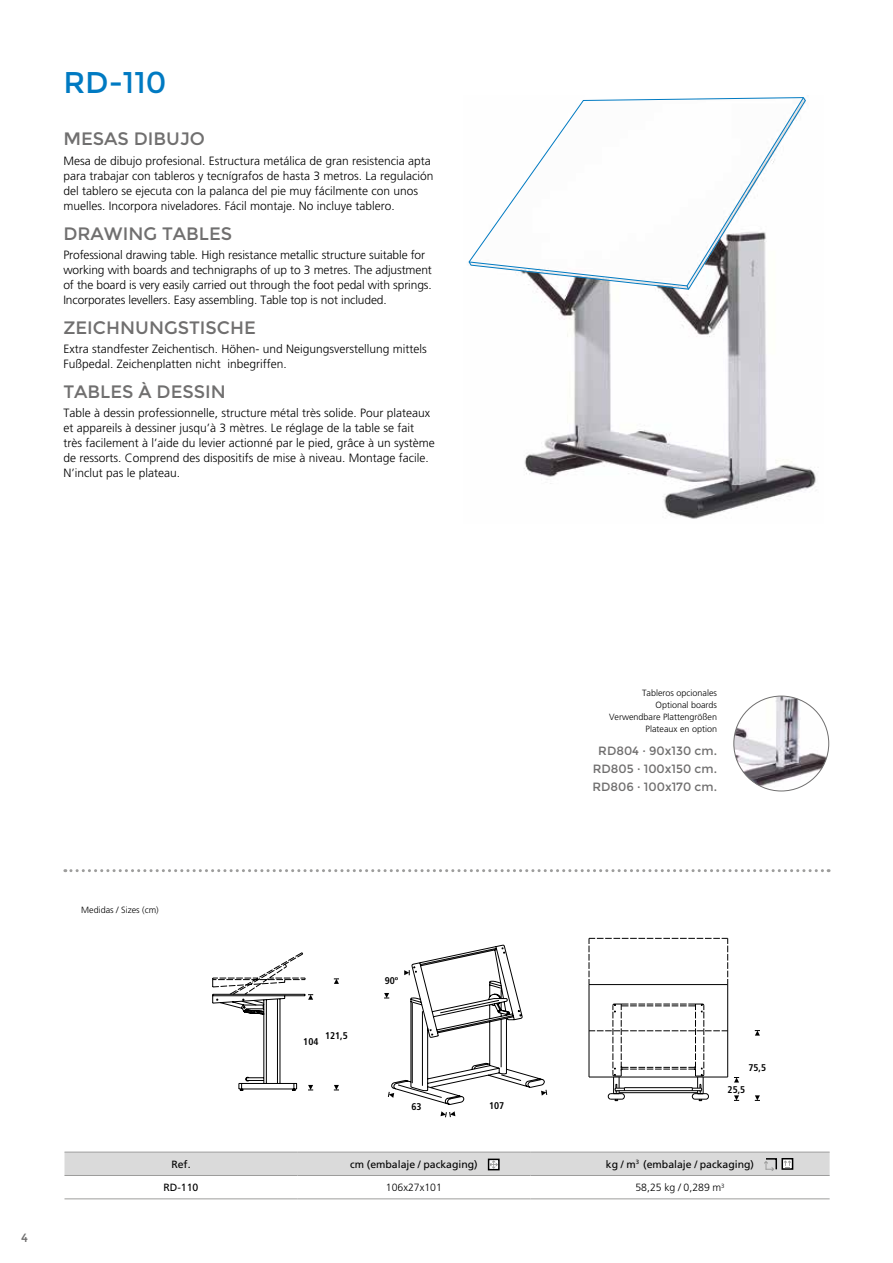
<style>
.page{position:relative;width:893px;height:1263px;background:#fff}
.page>*{position:absolute;margin:0;border:0;box-sizing:border-box;transform-origin:0 0}
.t1{font:30px "Montserrat";color:#007ac2}
.t2{font:18px "Montserrat";color:#706f6f}
.t3{font:300 12px/15px "Frutiger";color:#000}
.t4{font:12px/18px "Montserrat";color:#706f6f;text-align:center}
.t5{font:10.5px "Frutiger";color:#000}
.t6{font:300 10.5px "Frutiger";color:#000}
.t7{font:700 condensed 9.75px "Frutiger";color:#000}
.t8{font:300 9px/12px "Frutiger";color:#000;text-align:right}
</style>
<div class="page">
<img style="left:524px;top:290px;width:292px;height:229px">
<svg style="left:537px;top:97px;width:269px;height:193px"></svg>
<svg style="left:468px;top:97px;width:336px;height:190px"></svg>
<svg style="left:686px;top:285px;width:3px;height:5px"></svg>
<svg style="left:334px;top:1085px;width:5px;height:6px"></svg>
<svg style="left:334px;top:978px;width:5px;height:6px"></svg>
<svg style="left:212px;top:952px;width:101px;height:139px"></svg>
<svg style="left:440px;top:1111px;width:15px;height:7px"></svg>
<svg style="left:384px;top:945px;width:163px;height:160px"></svg>
<svg style="left:734px;top:1095px;width:5px;height:6px"></svg>
<svg style="left:734px;top:1077px;width:5px;height:5px"></svg>
<svg style="left:755px;top:1095px;width:5px;height:6px"></svg>
<svg style="left:755px;top:1030px;width:5px;height:5px"></svg>
<hr style="left:727px;top:984px;width:1px;height:93px;background:#000">
<hr style="left:589px;top:984px;width:1px;height:93px;background:#000">
<hr style="left:589px;top:984px;width:139px;height:1px;background:#000">
<svg style="left:589px;top:938px;width:139px;height:46px"></svg>
<svg style="left:589px;top:1003px;width:139px;height:98px"></svg>
<svg style="left:65px;top:869px;width:764px;height:3px"></svg>
<img style="left:734px;top:696px;width:95px;height:95px;border-radius:47px">
<svg style="left:64px;top:1152px;width:766px;height:47px"></svg>
<h1 class="t1" style="left:63px;top:65px;width:105px">RD-110</h1>
<h2 class="t2" style="left:63px;top:128px;width:143px">MESAS DIBUJO</h2>
<p class="t3" style="left:63px;top:153px;width:372px">Mesa de dibujo profesional. Estructura metálica de gran resistencia apta para trabajar con tableros y tecnígrafos de hasta 3 metros. La regulación del tablero se ejecuta con la palanca del pie muy fácilmente con unos muelles. Incorpora niveladores. Fácil montaje. No incluye tablero.</p>
<h2 class="t2" style="left:63px;top:223px;width:170px">DRAWING TABLES</h2>
<p class="t3" style="left:63px;top:247px;width:370px">Professional drawing table. High resistance metallic structure suitable for working with boards and technigraphs of up to 3 metres. The adjustment of the board is very easily carried out through the foot pedal with springs.<br>Incorporates levellers. Easy assembling. Table top is not included.</p>
<h2 class="t2" style="left:63px;top:317px;width:194px">ZEICHNUNGSTISCHE</h2>
<p class="t3" style="left:63px;top:342px;width:365px">Extra standfester Zeichentisch. Höhen- und Neigungsverstellung mittels<br>Fußpedal. Zeichenplatten nicht inbegriffen.</p>
<h2 class="t2" style="left:63px;top:381px;width:164px">TABLES À DESSIN</h2>
<p class="t3" style="left:63px;top:406px;width:373px">Table à dessin professionnelle, structure métal très solide. Pour plateaux et appareils à dessiner jusqu’à 3 mètres. Le réglage de la table se fait très facilement à l’aide du levier actionné par le pied, grâce à un système de ressorts. Comprend des dispositifs de mise à niveau. Montage facile.<br>N’inclut pas le plateau.</p>
<p class="t4" style="left:21px;top:1229px;width:8px">4</p>
<p class="t8" style="left:81px;top:904px;width:79px">Medidas / Sizes (cm)</p>
<p class="t7" style="left:325px;top:1029px;width:24px">121,5</p>
<p class="t7" style="left:303px;top:1035px;width:17px">104</p>
<p class="t7" style="left:385px;top:975px;width:15px">90º</p>
<p class="t7" style="left:411px;top:1100px;width:12px">63</p>
<p class="t7" style="left:489px;top:1099px;width:17px">107</p>
<p class="t8" style="left:609px;top:687px;width:110px">Tableros opcionales<br>Optional boards<br>Verwendbare Plattengrößen<br>Plateaux en option</p>
<p class="t4" style="left:592px;top:742px;width:126px">RD804 · 90x130 cm.<br>RD805 · 100x150 cm.<br>RD806 · 100x170 cm.</p>
<p class="t7" style="left:748px;top:1061px;width:19px">75,5</p>
<p class="t7" style="left:728px;top:1083px;width:19px">25,5</p>
<p class="t5" style="left:171px;top:1158px;width:21px">Ref.</p>
<p class="t5" style="left:350px;top:1158px;width:129px">cm (embalaje / packaging)</p>
<p class="t5" style="left:606px;top:1158px;width:150px">kg / m<sup>3</sup> (embalaje / packaging)</p>
<p class="t5" style="left:163px;top:1181px;width:37px">RD-110</p>
<p class="t6" style="left:386px;top:1181px;width:58px">106x27x101</p>
<p class="t6" style="left:635px;top:1181px;width:91px">58,25 kg / 0,289 m<sup>3</sup></p>
</div>
